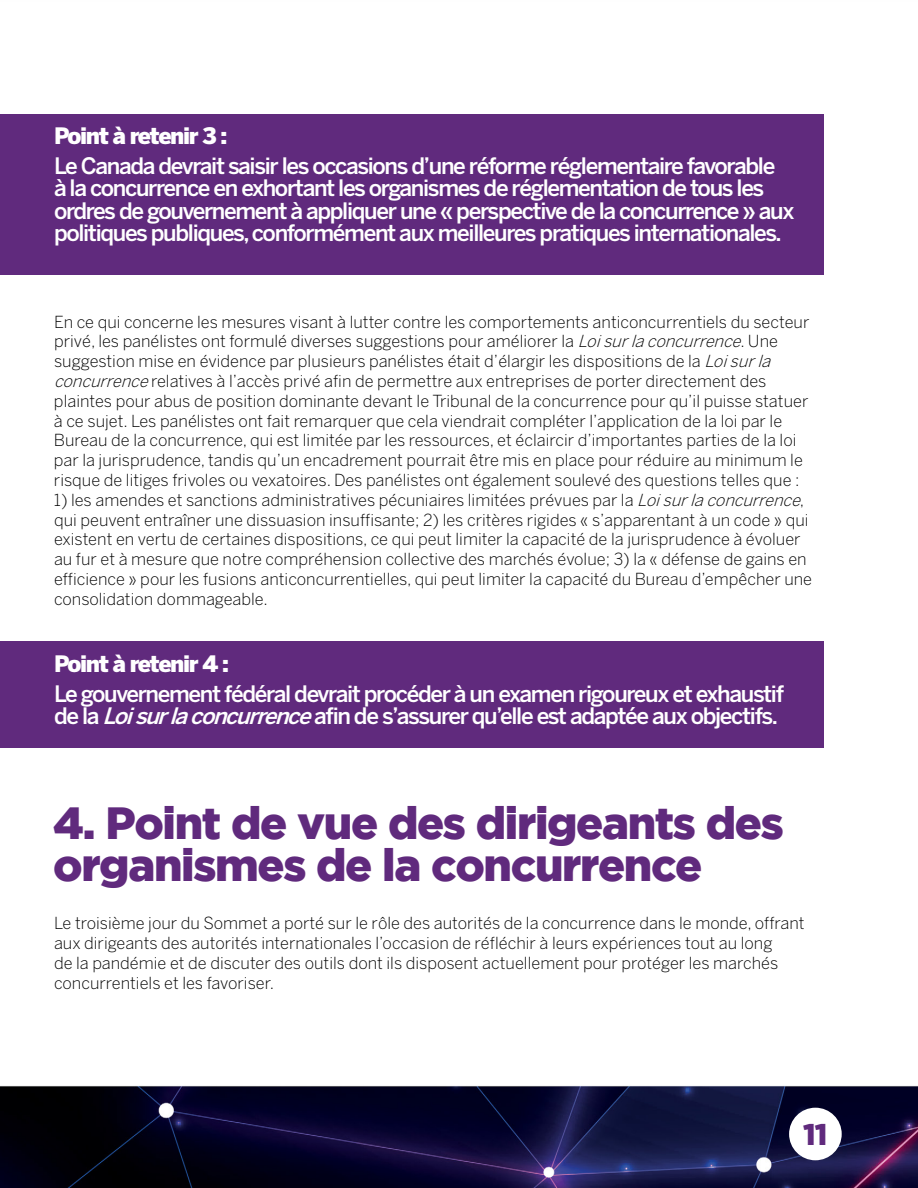
<style>
.page{position:relative;width:918px;height:1188px;background:#fff}
.page>*{position:absolute;margin:0;border:0;box-sizing:border-box;transform-origin:0 0}
.t1{font:900 45px/42px "Gotham";letter-spacing:-.03em;color:#602a7d}
.t2{font:900 30px "Gotham";color:#602a7d}
.t3{font:500 22.5px/22.5px "Benton Sans";letter-spacing:-.06em;color:#fff}
.t4{font:900 22.5px "Benton Sans";letter-spacing:-.06em;color:#fff}
.t5{font:300 16.5px/19.8px "Benton Sans";color:#000}
.s1{font-style:italic}
</style>
<div class="page">
<img style="left:0;top:274px;width:918px;height:914px">
<div style="left:0;top:114px;width:824px;height:160px;background:#602a7d"></div>
<div style="left:0;top:642px;width:824px;height:106px;background:#602a7d"></div>
<div style="left:789px;top:1108px;width:53px;height:52px;background:#fff;border-radius:50%"></div>
<h3 class="t4" style="left:54px;top:122px;width:175px">Point à retenir 3 :</h3>
<p class="t3" style="left:54px;top:154px;width:742px">Le Canada devrait saisir les occasions d’une réforme réglementaire favorable<br>à la concurrence en exhortant les organismes de réglementation de tous les ordres de gouvernement à appliquer une « perspective de la concurrence » aux politiques publiques, conformément aux meilleures pratiques internationales.</p>
<p class="t5" style="left:54px;top:311px;width:757px">En ce qui concerne les mesures visant à lutter contre les comportements anticoncurrentiels du secteur privé, les panélistes ont formulé diverses suggestions pour améliorer la <span class="s1">Loisurlaconcurrence</span>. Une suggestion mise en évidence par plusieurs panélistes était d’élargir les dispositions de la <span class="s1">Loisurla concurrence</span>relatives à l’accès privé afin de permettre aux entreprises de porter directement des plaintes pour abus de position dominante devant le Tribunal de la concurrence pour qu’il puisse statuer à ce sujet. Les panélistes ont fait remarquer que cela viendrait compléter l’application de la loi par le Bureau de la concurrence, qui est limitée par les ressources, et éclaircir d’importantes parties de la loi par la jurisprudence, tandis qu’un encadrement pourrait être mis en place pour réduire au minimum le risque de litiges frivoles ou vexatoires. Des panélistes ont également soulevé des questions telles que :</p>
<p class="t5" style="left:54px;top:490px;width:760px">1) les amendes et sanctions administratives pécuniaires limitées prévues par la <span class="s1">Loisurlaconcurrence</span>, qui peuvent entraîner une dissuasion insuffisante; 2) les critères rigides « s’apparentant à un code » qui existent en vertu de certaines dispositions, ce qui peut limiter la capacité de la jurisprudence à évoluer au fur et à mesure que notre compréhension collective des marchés évolue; 3) la « défense de gains en efficience » pour les fusions anticoncurrentielles, qui peut limiter la capacité du Bureau d’empêcher une consolidation dommageable.</p>
<h3 class="t4" style="left:54px;top:650px;width:176px">Point à retenir 4 :</h3>
<h3 class="t3" style="left:54px;top:682px;width:732px">Le gouvernement fédéral devrait procéder à un examen rigoureux et exhaustif de la <span class="s1">Loisurlaconcurrence</span>afin de s’assurer qu’elle est adaptée aux objectifs.</h3>
<h1 class="t1" style="left:53px;top:801px;width:732px">4. Point de vue des dirigeants des organismes de la concurrence</h1>
<p class="t5" style="left:54px;top:913px;width:752px">Le troisième jour du Sommet a porté sur le rôle des autorités de la concurrence dans le monde, offrant aux dirigeants des autorités internationales l’occasion de réfléchir à leurs expériences tout au long<br>de la pandémie et de discuter des outils dont ils disposent actuellement pour protéger les marchés concurrentiels et les favoriser.</p>
<h2 class="t2" style="left:803px;top:1117px;width:26px">11</h2>
</div>
